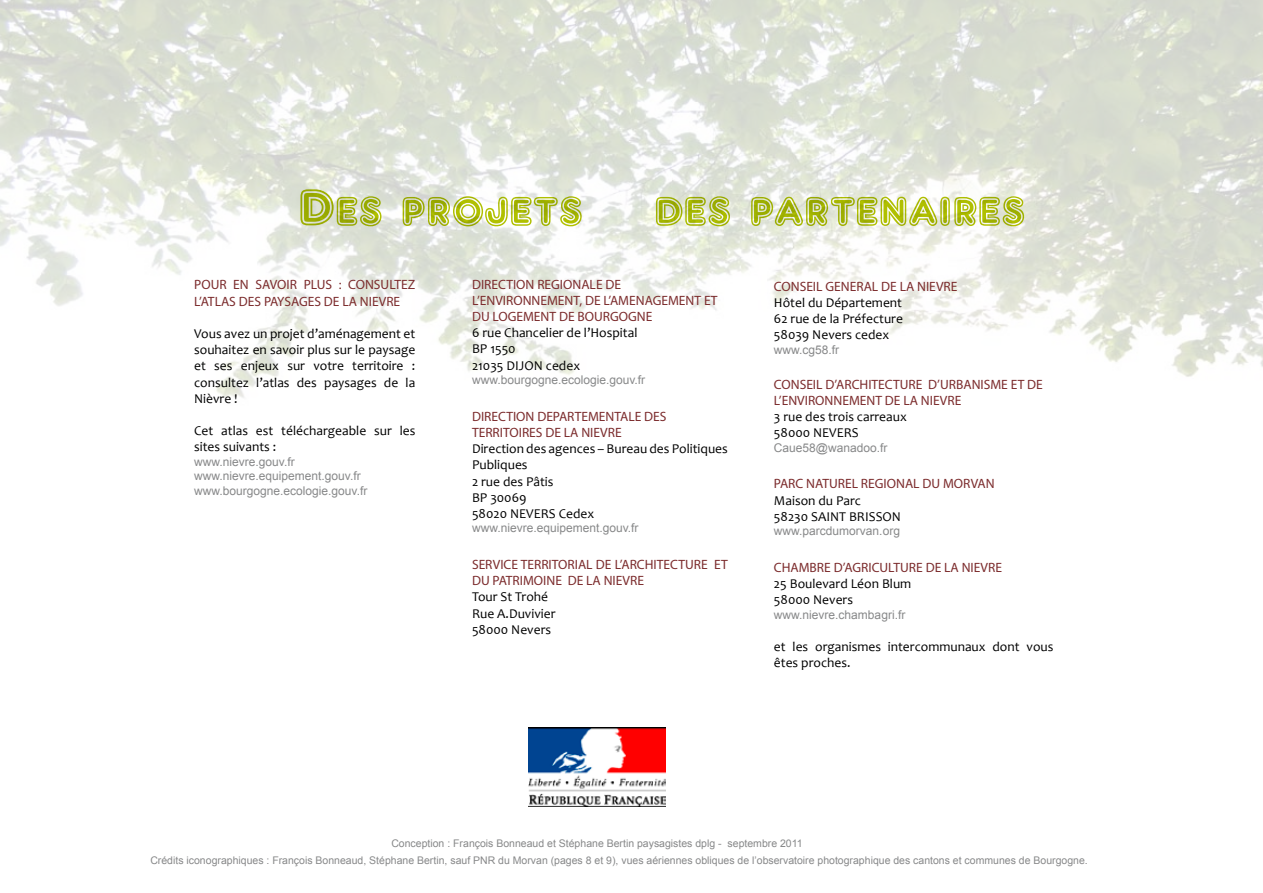
<style>
.page{position:relative;width:1263px;height:893px;background:#fff}
.page>*{position:absolute;margin:0;border:0;box-sizing:border-box;transform-origin:0 0}
.t1{font:54px "ARDELANEY";color:#b1c100}
.t2{font:13.5px/16.2px "Candara";color:#000}
.t3{font:13.5px/16.2px "Myriad Pro";color:#7c2c2d}
.t4{font:12px/14.4px "Arial";color:#878889}
.t5{font:10.5px "Arial";color:#878889}
</style>
<div class="page">
<img style="left:0;top:0;width:1263px;height:398px">
<svg style="left:299px;top:188px;width:84px;height:40px"></svg>
<svg style="left:401px;top:195px;width:182px;height:33px"></svg>
<svg style="left:654px;top:195px;width:77px;height:33px"></svg>
<svg style="left:749px;top:195px;width:276px;height:33px"></svg>
<img style="left:529px;top:727px;width:137px;height:80px">
<h1 class="t1" style="left:298px;top:175px;width:287px">Des projets</h1>
<h1 class="t1" style="left:654px;top:175px;width:373px">des partenaires</h1>
<p class="t3" style="left:194px;top:276px;width:223px">POUR EN SAVOIR PLUS : CONSULTEZ<br>L’ATLAS DES PAYSAGES DE LA NIEVRE</p>
<p class="t2" style="left:194px;top:325px;width:223px;text-align:justify">Vous avez un projet d’aménagement et souhaitez en savoir plus sur le paysage et ses enjeux sur votre territoire : consultez l’atlas des paysages de la Nièvre !</p>
<p class="t2" style="left:194px;top:423px;width:223px">Cet atlas est téléchargeable sur les sites suivants :</p>
<p class="t4" style="left:194px;top:454px;width:175px">www.nievre.gouv.fr www.nievre.equipement.gouv.fr www.bourgogne.ecologie.gouv.fr</p>
<p class="t3" style="left:472px;top:276px;width:247px">DIRECTION REGIONALE DE<br>L’ENVIRONNEMENT, DE L’AMENAGEMENT ET<br>DU LOGEMENT DE BOURGOGNE</p>
<p class="t2" style="left:472px;top:325px;width:167px">6 rue Chancelier de l’Hospital<br>BP 1550<br>21 035 DIJON cedex</p>
<p class="t4" style="left:472px;top:373px;width:175px">www.bourgogne.ecologie.gouv.fr</p>
<p class="t3" style="left:472px;top:408px;width:196px">DIRECTION DEPARTEMENTALE DES<br>TERRITOIRES DE LA NIEVRE</p>
<p class="t2" style="left:472px;top:440px;width:257px">Direction des agences – Bureau des Politiques<br>Publiques<br>2 rue des Pâtis<br>BP 30069<br>58020 NEVERS Cedex</p>
<p class="t4" style="left:472px;top:521px;width:168px">www.nievre.equipement.gouv.fr</p>
<p class="t3" style="left:472px;top:556px;width:257px">SERVICE TERRITORIAL DE L’ARCHITECTURE ET<br>DU PATRIMOINE DE LA NIEVRE</p>
<p class="t2" style="left:472px;top:589px;width:85px">Tour St Trohé<br>Rue A.Duvivier<br>58000 Nevers</p>
<p class="t3" style="left:774px;top:278px;width:185px">CONSEIL GENERAL DE LA NIEVRE</p>
<p class="t2" style="left:774px;top:294px;width:130px;text-align:justify">Hôtel du Département 62 rue de la Préfecture 58039 Nevers cedex</p>
<p class="t4" style="left:774px;top:342px;width:67px">www.cg58.fr</p>
<p class="t3" style="left:774px;top:376px;width:270px">CONSEIL D’ARCHITECTURE D’URBANISME ET DE<br>L’ENVIRONNEMENT DE LA NIEVRE</p>
<p class="t2" style="left:774px;top:408px;width:134px">3 rue des trois carreaux<br>58000 NEVERS</p>
<p class="t4" style="left:774px;top:440px;width:115px">Caue58@wanadoo.fr</p>
<p class="t3" style="left:774px;top:475px;width:222px">PARC NATUREL REGIONAL DU MORVAN</p>
<p class="t2" style="left:774px;top:492px;width:129px">Maison du Parc<br>58230 SAINT BRISSON</p>
<p class="t4" style="left:774px;top:524px;width:128px">www.parcdumorvan.org</p>
<p class="t3" style="left:774px;top:559px;width:230px">CHAMBRE D’AGRICULTURE DE LA NIEVRE</p>
<p class="t2" style="left:774px;top:575px;width:139px">25 Boulevard Léon Blum<br>58000 Nevers</p>
<p class="t4" style="left:774px;top:607px;width:133px">www.nievre.chambagri.fr</p>
<p class="t2" style="left:774px;top:638px;width:281px">et les organismes intercommunaux dont vous êtes proches.</p>
<p class="t5" style="left:391px;top:836px;width:413px">Conception : François Bonneaud et Stéphane Bertin paysagistes dplg - septembre 2011</p>
<p class="t5" style="left:150px;top:853px;width:939px">Crédits iconographiques : François Bonneaud, Stéphane Bertin, sauf PNR du Morvan (pages 8 et 9), vues aériennes obliques de l’observatoire photographique des cantons et communes de Bourgogne.</p>
</div>
